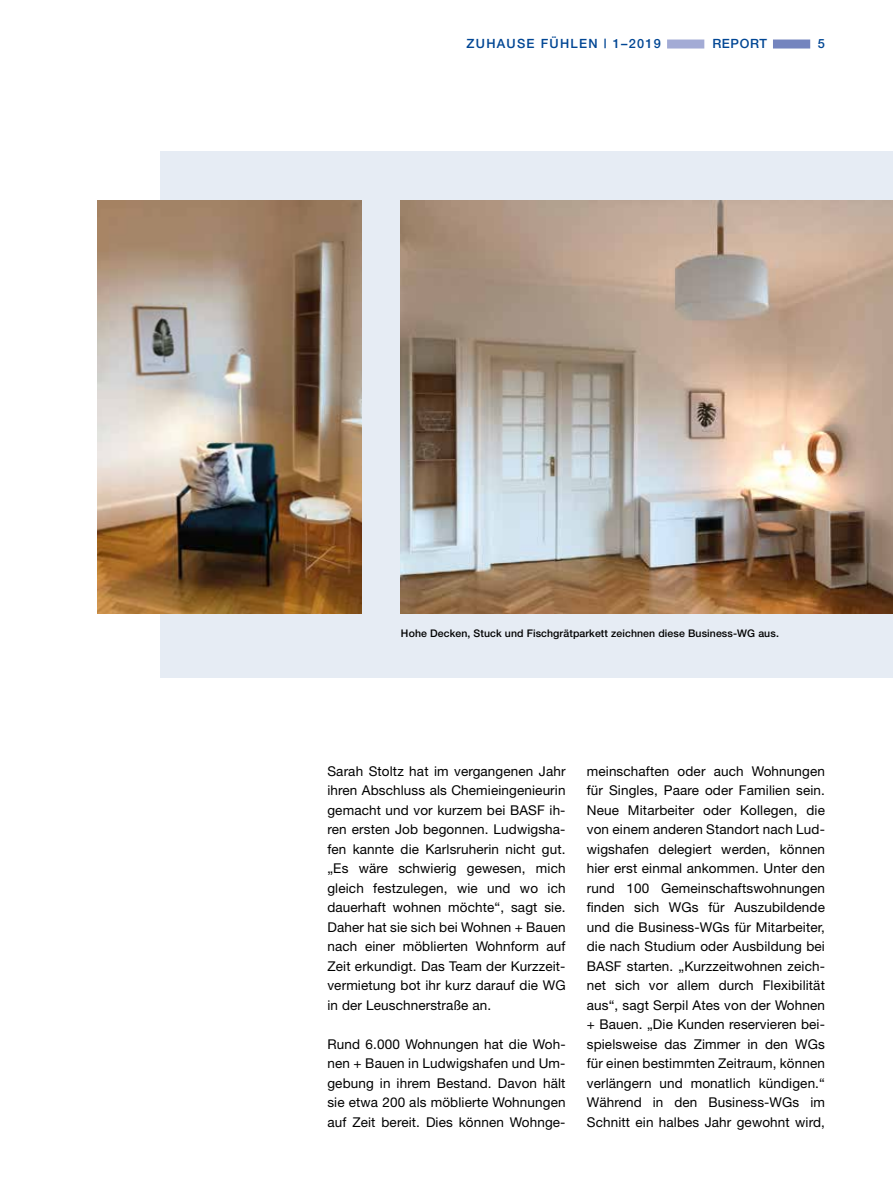
<style>
.page{position:relative;width:893px;height:1191px;background:#fff}
.page>*{position:absolute;margin:0;border:0;box-sizing:border-box;transform-origin:0 0}
.t1{font:13.5px/19.5px "Helvetica Neue";letter-spacing:.01em;color:#000;text-align:justify}
.t2{font:500 12.75px "Helvetica Neue";letter-spacing:.1em;color:#014694}
.t3{font:500 10.5px "Helvetica Neue";letter-spacing:.01em;color:#000}
</style>
<div class="page">
<div style="left:160px;top:151px;width:733px;height:527px;background:#e6ecf4"></div>
<img style="left:97px;top:201px;width:264px;height:412px">
<img style="left:401px;top:201px;width:492px;height:412px">
<div style="left:773px;top:40px;width:37px;height:9px;background:#7484be"></div>
<div style="left:667px;top:40px;width:37px;height:9px;background:#a3abd5"></div>
<p class="t2" style="left:467px;top:36px;width:196px">ZUHAUSE FÜHLEN | 1–2019</p>
<p class="t2" style="left:712px;top:36px;width:56px">REPORT</p>
<p class="t2" style="left:818px;top:36px;width:9px">5</p>
<p class="t3" style="left:401px;top:627px;width:379px">Hohe Decken, Stuck und Fischgrätparkett zeichnen diese Business-WG aus.</p>
<p class="t1" style="left:327px;top:761px;width:240px">Sarah Stoltz hat im vergangenen Jahr ihren Abschluss als Chemieingenieurin gemacht und vor kurzem bei BASF ih&shy;ren ersten Job begonnen. Ludwigsha&shy;fen kannte die Karlsruherin nicht gut. „Es wäre schwierig gewesen, mich gleich festzulegen, wie und wo ich dauerhaft wohnen möchte“, sagt sie.<br>Daher hat sie sich bei Wohnen + Bauen nach einer möblierten Wohnform auf Zeit erkundigt. Das Team der Kurzzeit&shy;vermietung bot ihr kurz darauf die WG in der Leuschnerstraße an.</p>
<p class="t1" style="left:327px;top:1034px;width:240px">Rund 6.000 Wohnungen hat die Woh&shy;nen + Bauen in Ludwigshafen und Um&shy;gebung in ihrem Bestand. Davon hält sie etwa 200 als möblierte Wohnungen auf Zeit bereit. Dies können Wohnge-</p>
<p class="t1" style="left:587px;top:761px;width:240px">meinschaften oder auch Wohnungen für Singles, Paare oder Familien sein.<br>Neue Mitarbeiter oder Kollegen, die von einem anderen Standort nach Lud&shy;wigshafen delegiert werden, können hier erst einmal ankommen. Unter den rund 100 Gemeinschaftswohnungen finden sich WGs für Auszubildende und die Business-WGs für Mitarbeiter, die nach Studium oder Ausbildung bei BASF starten. „Kurzzeitwohnen zeich&shy;net sich vor allem durch Flexibilität aus“, sagt Serpil Ates von der Wohnen + Bauen. „Die Kunden reservieren bei&shy;spielsweise das Zimmer in den WGs für einen bestimmten Zeitraum, können verlängern und monatlich kündigen.“ Während in den Business-WGs im Schnitt ein halbes Jahr gewohnt wird,</p>
</div>
